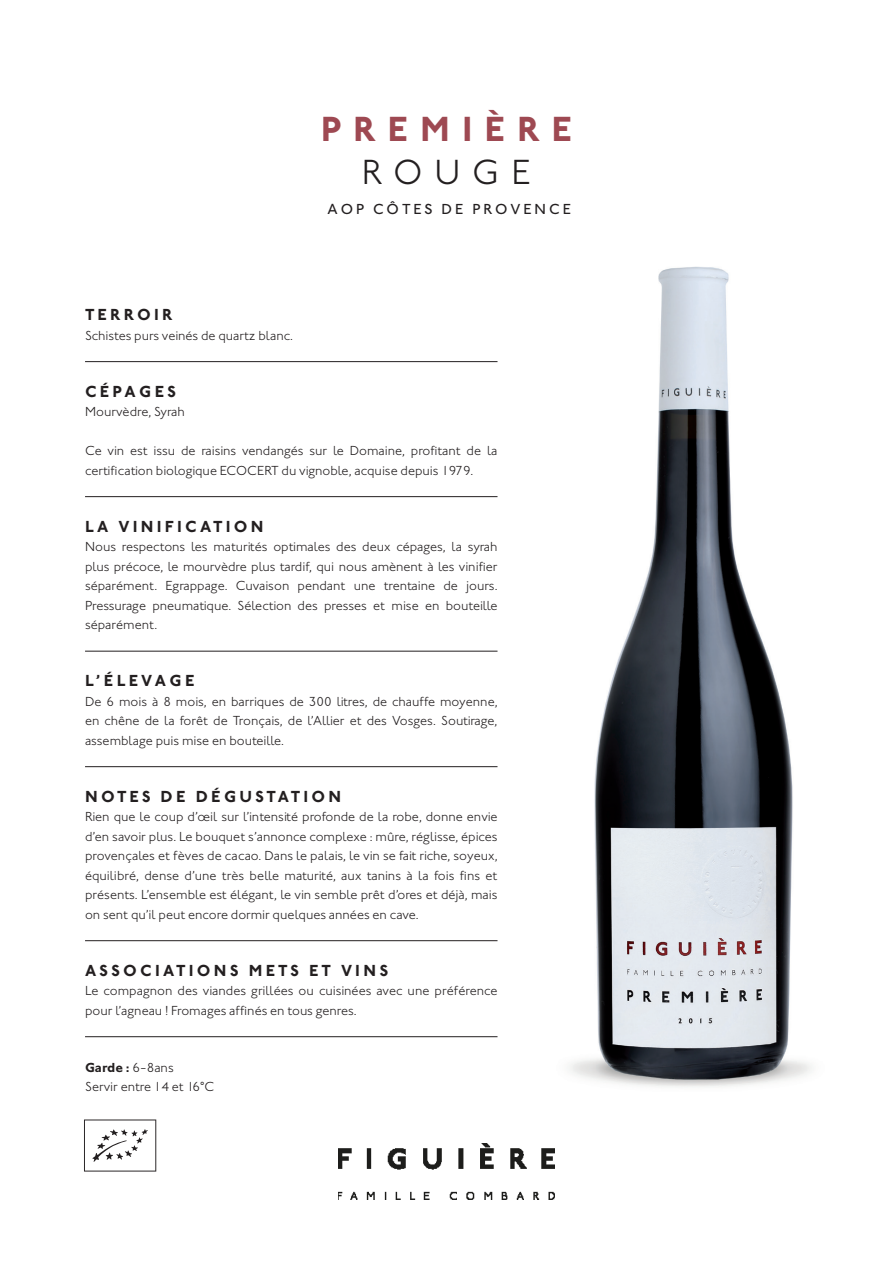
<style>
.page{position:relative;width:893px;height:1263px;background:#fff}
.page>*{position:absolute;margin:0;border:0;box-sizing:border-box;transform-origin:0 0}
.t1{font:700 36px "Johnston ITC Std";letter-spacing:.33em;color:#9e4952}
.t2{font:300 36px "Johnston ITC Std";letter-spacing:.33em;color:#231f20}
.t3{font:700 16.5px "Johnston ITC Std";letter-spacing:.2em;color:#231f20}
.t4{font:500 15px "Johnston ITC Std";letter-spacing:.2em;color:#231f20}
.t5{font:300 13.5px/19.5px "Johnston ITC Std";color:#231f20;text-align:justify}
.t6{font:700 13.5px "Johnston ITC Std";color:#231f20}
.s1{font-weight:300}
</style>
<div class="page">
<img style="left:570px;top:266px;width:242px;height:821px">
<hr style="left:85px;top:361px;width:412px;height:1px;background:#231f20">
<hr style="left:85px;top:496px;width:412px;height:1px;background:#231f20">
<hr style="left:85px;top:651px;width:412px;height:1px;background:#231f20">
<hr style="left:85px;top:766px;width:412px;height:1px;background:#231f20">
<hr style="left:85px;top:940px;width:412px;height:1px;background:#231f20">
<hr style="left:85px;top:1036px;width:412px;height:1px;background:#231f20">
<img style="left:338px;top:1144px;width:217px;height:55px">
<svg style="left:84px;top:1119px;width:72px;height:52px"></svg>
<p class="t1" style="left:321px;top:107px;width:253px">PREMIÈRE</p>
<p class="t2" style="left:362px;top:151px;width:171px">ROUGE</p>
<p class="t4" style="left:328px;top:200px;width:245px">AOP CÔTES DE PROVENCE</p>
<p class="t3" style="left:85px;top:305px;width:89px">TERROIR</p>
<p class="t5" style="left:85px;top:325px;width:210px">Schistes purs veinés de quartz blanc.</p>
<p class="t3" style="left:85px;top:381px;width:92px">CÉPAGES</p>
<p class="t5" style="left:85px;top:402px;width:101px">Mourvèdre, Syrah</p>
<p class="t5" style="left:85px;top:441px;width:414px">Ce vin est issu de raisins vendangés sur le Domaine, profitant de la certification biologique ECOCERT du vignoble, acquise depuis 1979.</p>
<p class="t3" style="left:85px;top:516px;width:180px">LA VINIFICATION</p>
<p class="t5" style="left:85px;top:537px;width:414px">Nous respectons les maturités optimales des deux cépages, la syrah plus précoce, le mourvèdre plus tardif, qui nous amènent à les vinifier séparément. Egrappage. Cuvaison pendant une trentaine de jours.<br>Pressurage pneumatique. Sélection des presses et mise en bouteille séparément.</p>
<p class="t3" style="left:85px;top:671px;width:111px">L’ÉLEVAGE</p>
<p class="t5" style="left:85px;top:691px;width:414px">De 6 mois à 8 mois, en barriques de 300 litres, de chauffe moyenne, en chêne de la forêt de Tronçais, de l’Allier et des Vosges. Soutirage, assemblage puis mise en bouteille.</p>
<p class="t3" style="left:85px;top:786px;width:258px">NOTES DE DÉGUSTATION</p>
<p class="t5" style="left:85px;top:807px;width:414px">Rien que le coup d’œil sur l’intensité profonde de la robe, donne envie d’en savoir plus. Le bouquet s’annonce complexe : mûre, réglisse, épices provençales et fèves de cacao. Dans le palais, le vin se fait riche, soyeux, équilibré, dense d’une très belle maturité, aux tanins à la fois fins et présents. L’ensemble est élégant, le vin semble prêt d’ores et déjà, mais on sent qu’il peut encore dormir quelques années en cave.</p>
<p class="t3" style="left:85px;top:960px;width:305px">ASSOCIATIONS METS ET VINS</p>
<p class="t5" style="left:85px;top:981px;width:414px">Le compagnon des viandes grillées ou cuisinées avec une préférence pour l’agneau ! Fromages affinés en tous genres.</p>
<p class="t6" style="left:85px;top:1059px;width:90px">Garde : <span class="s1">6-8ans</span></p>
<p class="t5" style="left:85px;top:1077px;width:131px">Servir entre 14 et 16°C</p>
</div>
